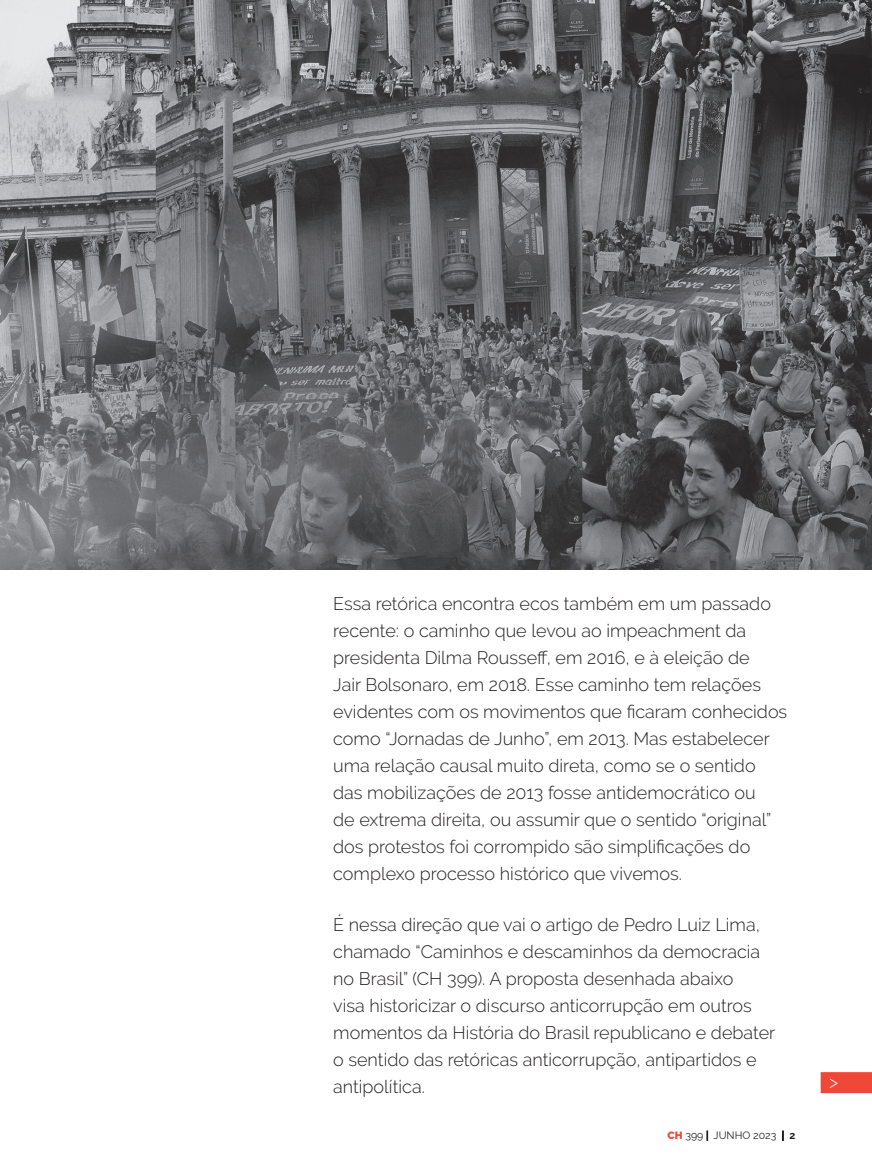
<style>
.page{position:relative;width:872px;height:1170px;background:#fff}
.page>*{position:absolute;margin:0;border:0;box-sizing:border-box;transform-origin:0 0}
.t1{font:300 18px/27px "Raleway";color:#231f20}
.t2{font:300 18px "Raleway";color:#fff}
.t3{font:10.5px "Raleway";color:#231f20}
.s1{font-weight:900;color:#ef4838}
.s2{font-weight:700}
</style>
<div class="page">
<div style="left:820px;top:1072px;width:52px;height:21px;background:#ef4838"></div>
<img style="left:0;top:0;width:872px;height:569px">
<p class="t1" style="left:333px;top:590px;width:455px">Essa retórica encontra ecos também em um passado recente: o caminho que levou ao impeachment da presidenta Dilma Rousseff, em 2016, e à eleição de<br>Jair Bolsonaro, em 2018. Esse caminho tem relações evidentes com os movimentos que ficaram conhecidos como “Jornadas de Junho”, em 2013. Mas estabelecer uma relação causal muito direta, como se o sentido das mobilizações de 2013 fosse antidemocrático ou<br>de extrema direita, ou assumir que o sentido “original” dos protestos foi corrompido são simplificações do complexo processo histórico que vivemos.</p>
<p class="t1" style="left:333px;top:910px;width:443px">É nessa direção que vai o artigo de Pedro Luiz Lima, chamado “Caminhos e descaminhos da democracia no Brasil” (CH 399). A proposta desenhada abaixo<br>visa historicizar o discurso anticorrupção em outros momentos da História do Brasil republicano e debater o sentido das retóricas anticorrupção, antipartidos e antipolítica.</p>
<p class="t3" style="left:667px;top:1129px;width:129px"><span class="s1">CH</span> 399 | JUNHO 2023 | <span class="s2">2</span></p>
<p class="t2" style="left:829px;top:1070px;width:44px">&gt; &gt;</p>
</div>
